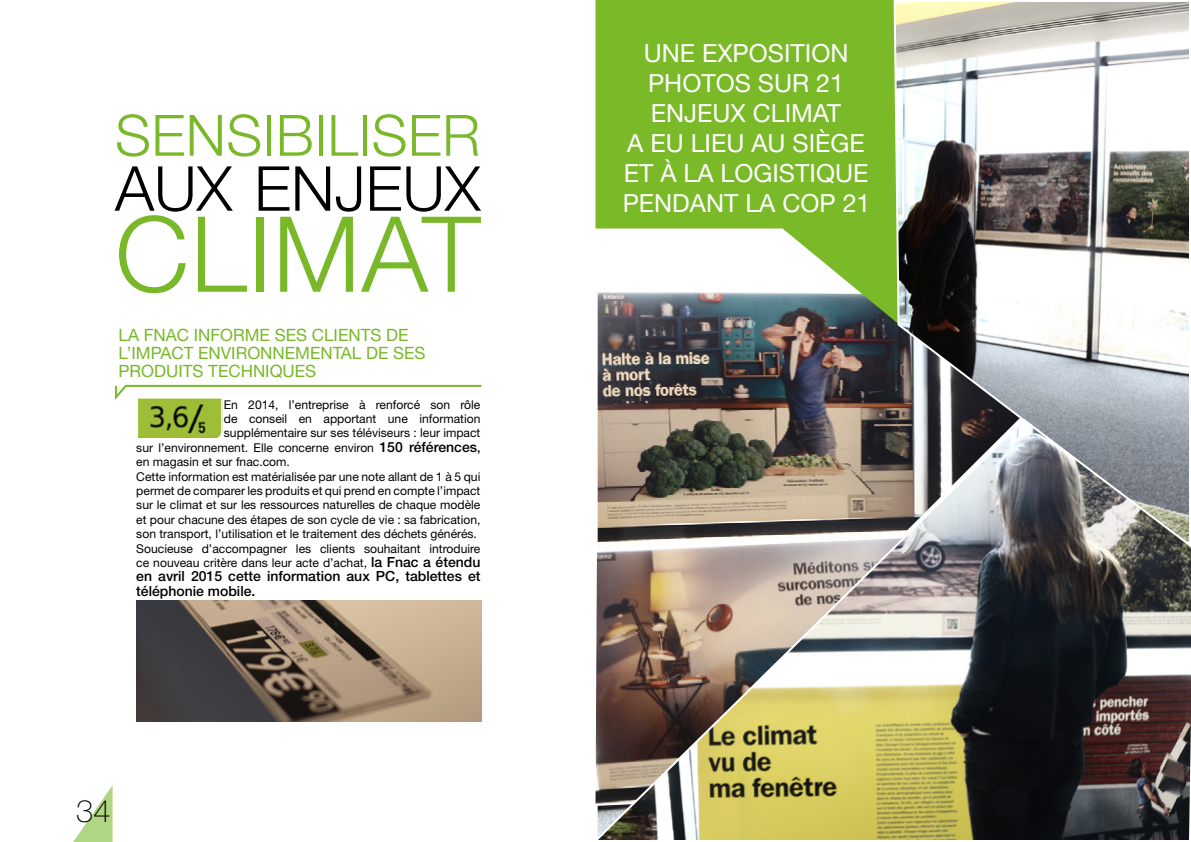
<style>
.page{position:relative;width:1191px;height:842px;background:#fff}
.page>*{position:absolute;margin:0;border:0;box-sizing:border-box;transform-origin:0 0}
.t1{font:300 105px "Helvetica Neue LT Std";letter-spacing:.015em;color:#78b829}
.t2{font:300 62px "Helvetica Neue LT Std";color:#000}
.t3{font:300 57px "Helvetica Neue LT Std";letter-spacing:.01em;color:#78b829}
.t4{font:100 31px "Helvetica Neue LT Std";color:#000}
.t5{font:25px/30px "Helvetica Neue LT Std";color:#fff;text-align:center}
.t6{font:17px/18px "Helvetica Neue LT Std";color:#78b829}
.t7{font:500 14px/14.4px "Helvetica Neue LT Std";color:#000}
.t8{font:12.1px "Helvetica Neue LT Std";color:#000}
.s1{font-weight:500;font-size:14px}
.s2{font-weight:500}
</style>
<div class="page">
<svg style="left:73px;top:785px;width:40px;height:57px"></svg>
<img style="left:136px;top:601px;width:345px;height:120px">
<img style="left:597px;top:324px;width:295px;height:93px">
<svg style="left:595px;top:0;width:297px;height:324px;fill:#7aba29"></svg>
<svg style="left:892px;top:0;width:297px;height:417px"></svg>
<svg style="left:115px;top:384px;width:367px;height:19px"></svg>
<img style="left:595px;top:417px;width:596px;height:423px">
<img style="left:136px;top:397px;width:86px;height:40px">
<h3 class="t3" style="left:115px;top:101px;width:367px">SENSIBILISER</h3>
<h2 class="t2" style="left:115px;top:151px;width:367px">AUX ENJEUX</h2>
<h1 class="t1" style="left:115px;top:190px;width:367px">CLIMAT</h1>
<h3 class="t6" style="left:118px;top:326px;width:308px">LA FNAC INFORME SES CLIENTS DE<br>L’IMPACT ENVIRONNEMENTAL DE SES<br>PRODUITS TECHNIQUES</h3>
<p class="t8" style="left:224px;top:397px;width:258px">En 2014, l’entreprise à renforcé son rôle</p>
<p class="t8" style="left:224px;top:411px;width:258px">de conseil en apportant une information</p>
<p class="t8" style="left:224px;top:426px;width:258px">supplémentaire sur ses téléviseurs : leur impact</p>
<p class="t8" style="left:136px;top:440px;width:346px">sur l’environnement. Elle concerne environ <span class="s1">150 références</span><span class="s2">,</span></p>
<p class="t8" style="left:136px;top:455px;width:155px">en magasin et sur fnac.com.</p>
<p class="t8" style="left:136px;top:469px;width:345px">Cette information est matérialisée par une note allant de 1 à 5 qui</p>
<p class="t8" style="left:136px;top:483px;width:345px">permet de comparer les produits et qui prend en compte l’impact</p>
<p class="t8" style="left:136px;top:498px;width:346px">sur le climat et sur les ressources naturelles de chaque modèle</p>
<p class="t8" style="left:136px;top:512px;width:346px">et pour chacune des étapes de son cycle de vie : sa fabrication,</p>
<p class="t8" style="left:136px;top:527px;width:342px">son transport, l’utilisation et le traitement des déchets générés.</p>
<p class="t8" style="left:136px;top:541px;width:345px">Soucieuse d’accompagner les clients souhaitant introduire</p>
<p class="t8" style="left:136px;top:555px;width:346px">ce nouveau critère dans leur acte d’achat, <span class="s1">la Fnac a étendu</span></p>
<p class="t7" style="left:136px;top:569px;width:346px">en avril 2015 cette information aux PC, tablettes et téléphonie mobile.</p>
<h3 class="t4" style="left:76px;top:794px;width:36px">34</h3>
<h3 class="t5" style="left:622px;top:38px;width:249px">UNE EXPOSITION<br>PHOTOS SUR 21<br>ENJEUX CLIMAT<br>A EU LIEU AU SIÈGE<br>ET À LA LOGISTIQUE<br>PENDANT LA COP 21</h3>
</div>
